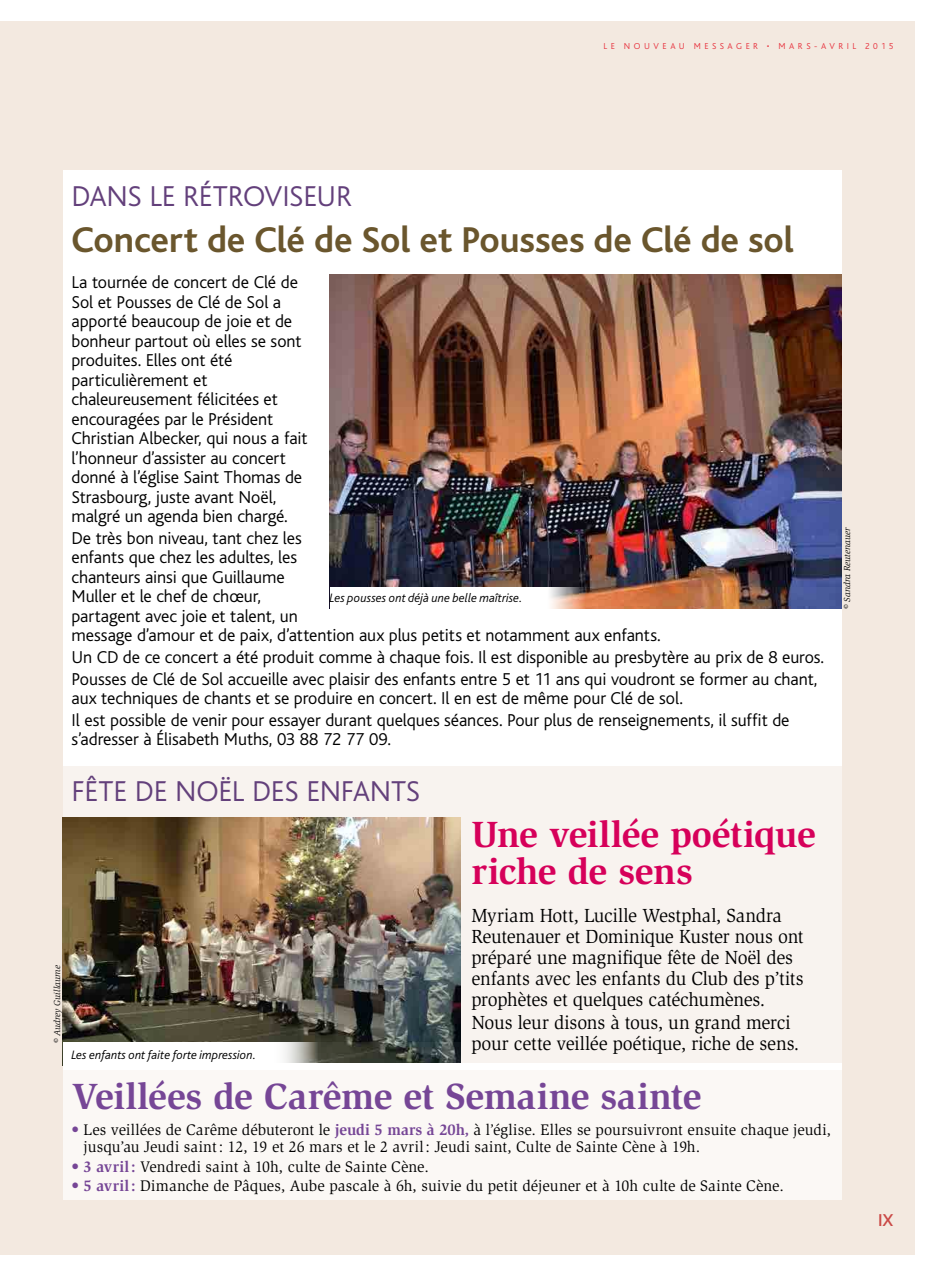
<style>
.page{position:relative;width:936px;height:1276px;background:#fff}
.page>*{position:absolute;margin:0;border:0;box-sizing:border-box;transform-origin:0 0}
.t1{font:700 37.5px "Bliss";letter-spacing:-.005em;color:#6a562d}
.t2{font:700 37.5px "Slimbach";letter-spacing:-.005em;color:#764696}
.t3{font:700 37.5px/37.5px "Slimbach";letter-spacing:-.015em;color:#d6005a}
.t4{font:300 30px "Bliss";letter-spacing:-.01em;color:#63407b}
.t5{font:19.5px/21px "Slimbach";letter-spacing:-.01em;color:#000;scale:.95 1}
.t6{font:300 18px/19.5px "Bliss";letter-spacing:-.005em;color:#000}
.t7{font:500 18px "Bliss";color:#ca4946}
.t8{font:15.75px/17.2px "Slimbach";letter-spacing:.005em;color:#000}
.t9{font:italic 300 12.75px "Bliss";color:#000}
.t10{font:italic 9px "Slimbach";color:#000}
.t11{font:300 9px "Bliss";letter-spacing:.39em;color:#e7313d}
.s1{color:#764696}
.s2{font-weight:700;color:#764696}
</style>
<div class="page">
<div style="left:0;top:21px;width:914px;height:1233px;background:#f3e9e0"></div>
<div style="left:63px;top:170px;width:778px;height:593px;background:#fff"></div>
<img style="left:329px;top:274px;width:512px;height:313px">
<img style="left:329px;top:587px;width:512px;height:22px">
<div style="left:63px;top:764px;width:778px;height:301px;background:#f8f3ef"></div>
<img style="left:63px;top:818px;width:397px;height:224px">
<svg style="left:63px;top:1042px;width:397px;height:21px;fill:#fff"></svg>
<div style="left:63px;top:1066px;width:778px;height:133px;background:#fbf8f5"></div>
<div style="left:63px;top:1063px;width:778px;height:6px;background:#fff"></div>
<div style="left:63px;top:760px;width:778px;height:6px;background:#fff"></div>
<p class="t11" style="left:603px;top:42px;width:291px">LE NOUVEAU MESSAGER • MARS-AVRIL 2015</p>
<h2 class="t4" style="left:71px;top:180px;width:282px">DANS LE RÉTROVISEUR</h2>
<h1 class="t1" style="left:71px;top:220px;width:724px">Concert de Clé de Sol et Pousses de Clé de sol</h1>
<p class="t6" style="left:71px;top:273px;width:238px">La tournée de concert de Clé de<br>Sol et Pousses de Clé de Sol a apporté beaucoup de joie et de bonheur partout où elles se sont produites. Elles ont été particulièrement et chaleureusement félicitées et encouragées par le Président<br>Christian Albecker, qui nous a fait l’honneur d’assister au concert donné à l’église Saint Thomas de<br>Strasbourg, juste avant Noël, malgré un agenda bien chargé.</p>
<p class="t6" style="left:71px;top:528px;width:590px">De très bon niveau, tant chez les<br>enfants que chez les adultes, les<br>chanteurs ainsi que Guillaume<br>Muller et le chef de chœur,<br>partagent avec joie et talent, un<br>message d’amour et de paix, d’attention aux plus petits et notamment aux enfants.</p>
<p class="t6" style="left:71px;top:647px;width:754px;line-height:21.6px">Un CD de ce concert a été produit comme à chaque fois. Il est disponible au presbytère au prix de 8 euros.<br>Pousses de Clé de Sol accueille avec plaisir des enfants entre 5 et 11 ans qui voudront se former au chant,</p>
<p class="t6" style="left:71px;top:688px;width:719px;line-height:21.6px">aux techniques de chants et se produire en concert. Il en est de même pour Clé de sol.<br>Il est possible de venir pour essayer durant quelques séances. Pour plus de renseignements, il suffit de</p>
<p class="t6" style="left:71px;top:730px;width:321px">s’adresser à Élisabeth Muths, 03 88 72 77 09.</p>
<p class="t9" style="left:329px;top:591px;width:195px">Les pousses ont déjà une belle maîtrise.</p>
<p class="t10" style="left:52px;top:1043px;width:79px;rotate:-90deg">© Audrey Guillaume</p>
<h2 class="t4" style="left:71px;top:775px;width:350px">FÊTE DE NOËL DES ENFANTS</h2>
<p class="t9" style="left:71px;top:1048px;width:186px">Les enfants ont faite forte impression.</p>
<h1 class="t3" style="left:471px;top:815px;width:346px">Une veillée poétique riche de sens</h1>
<p class="t5" style="left:471px;top:905px;width:351px">Myriam Hott, Lucille Westphal, Sandra Reutenauer et Dominique Kuster nous ont préparé une magnifique fête de Noël des enfants avec les enfants du Club des p’tits prophètes et quelques catéchumènes.</p>
<p class="t5" style="left:471px;top:1012px;width:347px">Nous leur disons à tous, un grand merci pour cette veillée poétique, riche de sens.</p>
<h1 class="t2" style="left:71px;top:1074px;width:631px">Veillées de Carême et Semaine sainte</h1>
<p class="t8" style="left:84px;top:1121px;width:748px;text-indent:-12px"><span class="s1">•</span> Les veillées de Carême débuteront le <span class="s2">jeudi 5 mars à 20h,</span> à l’église. Elles se poursuivront ensuite chaque jeudi, jusqu’au Jeudi saint: 12, 19 et 26 mars et le 2 avril: Jeudi saint, Culte de Sainte Cène à 19h.</p>
<p class="t8" style="left:71px;top:1157px;width:359px"><span class="s1">•</span> <span class="s2">3 avril:</span> Vendredi saint à 10h, culte de Sainte Cène.</p>
<p class="t8" style="left:71px;top:1177px;width:714px"><span class="s1">•</span> <span class="s2">5 avril:</span> Dimanche de Pâques, Aube pascale à 6h, suivie du petit déjeuner et à 10h culte de Sainte Cène.</p>
<p class="t10" style="left:842px;top:609px;width:83px;rotate:-90deg">© Sandra Reutenauer</p>
<p class="t7" style="left:878px;top:1210px;width:17px">IX</p>
</div>
